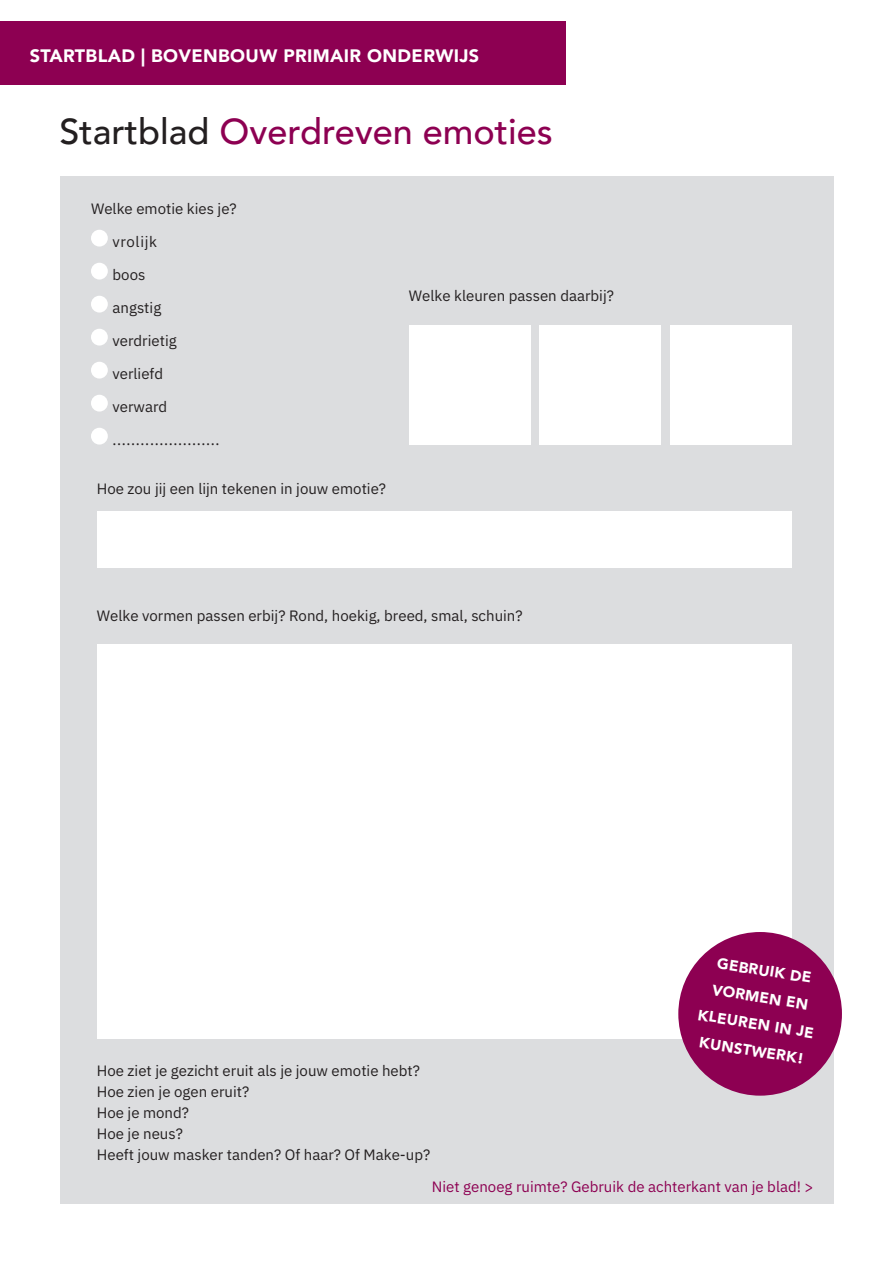
<style>
.page{position:relative;width:893px;height:1263px;background:#fff}
.page>*{position:absolute;margin:0;border:0;box-sizing:border-box;transform-origin:0 0}
.Heading_-_Left_Aligned{font:500 36px "Avenir";color:#8d0052}
.subkopje_medium{font:900 18px "Avenir";letter-spacing:.02em;color:#fff}
.Body_-_Left_Aligned{font:15px "Anuphan";color:#231f20}
.Body_-_Left_Aligned-2{font:15px "Anuphan";color:#8d0052}
.subkopje_medium-2{font:900 15px/27px "Avenir";color:#fff;text-align:center}
.Body_-_Left_Aligned-3{font:15px "Anuphan";letter-spacing:.04em;color:#231f20}
.s1{color:#231f20}
</style>
<div class="page">
<div style="left:60px;top:176px;width:773px;height:1027px;background:#dcdddf"></div>
<div style="left:91px;top:230px;width:17px;height:17px;background:#fff;border-radius:50%"></div>
<div style="left:91px;top:263px;width:17px;height:17px;background:#fff;border-radius:50%"></div>
<div style="left:91px;top:296px;width:17px;height:17px;background:#fff;border-radius:50%"></div>
<div style="left:91px;top:329px;width:17px;height:17px;background:#fff;border-radius:50%"></div>
<div style="left:91px;top:362px;width:17px;height:17px;background:#fff;border-radius:50%"></div>
<div style="left:91px;top:395px;width:17px;height:17px;background:#fff;border-radius:50%"></div>
<div style="left:91px;top:428px;width:17px;height:17px;background:#fff;border-radius:50%"></div>
<div style="left:0;top:21px;width:566px;height:64px;background:#8d0052"></div>
<div style="left:97px;top:644px;width:695px;height:394px;background:#fff"></div>
<div style="left:409px;top:325px;width:122px;height:120px;background:#fff"></div>
<div style="left:97px;top:511px;width:695px;height:57px;background:#fff"></div>
<div style="left:539px;top:325px;width:122px;height:120px;background:#fff"></div>
<div style="left:670px;top:325px;width:122px;height:120px;background:#fff"></div>
<div style="left:678px;top:932px;width:164px;height:164px;background:#8d0052;border-radius:50%"></div>
<p class="subkopje_medium" style="left:30px;top:40px;width:451px">STARTBLAD | BOVENBOUW PRIMAIR ONDERWIJS</p>
<p class="Heading_-_Left_Aligned" style="left:60px;top:101px;width:495px"><span class="s1">Startblad</span> Overdreven emoties</p>
<p class="Body_-_Left_Aligned" style="left:91px;top:197px;width:147px">Welke emotie kies je?</p>
<p class="Body_-_Left_Aligned-3" style="left:113px;top:230px;width:46px">vrolijk</p>
<p class="Body_-_Left_Aligned" style="left:113px;top:263px;width:34px">boos</p>
<p class="Body_-_Left_Aligned" style="left:113px;top:296px;width:50px">angstig</p>
<p class="Body_-_Left_Aligned" style="left:113px;top:329px;width:66px">verdrietig</p>
<p class="Body_-_Left_Aligned" style="left:113px;top:362px;width:52px">verliefd</p>
<p class="Body_-_Left_Aligned" style="left:113px;top:395px;width:56px">verward</p>
<p class="Body_-_Left_Aligned" style="left:113px;top:428px;width:109px">.......................</p>
<p class="Body_-_Left_Aligned" style="left:97px;top:477px;width:291px">Hoe zou jij een lijn tekenen in jouw emotie?</p>
<p class="Body_-_Left_Aligned" style="left:409px;top:284px;width:207px">Welke kleuren passen daarbij?</p>
<p class="Body_-_Left_Aligned" style="left:97px;top:604px;width:427px">Welke vormen passen erbij? Rond, hoekig, breed, smal, schuin?</p>
<p class="Body_-_Left_Aligned" style="left:97px;top:1059px;width:325px">Hoe ziet je gezicht eruit als je jouw emotie hebt?</p>
<p class="Body_-_Left_Aligned" style="left:97px;top:1080px;width:154px">Hoe zien je ogen eruit?</p>
<p class="Body_-_Left_Aligned" style="left:97px;top:1101px;width:94px">Hoe je mond?</p>
<p class="Body_-_Left_Aligned" style="left:97px;top:1122px;width:88px">Hoe je neus?</p>
<p class="Body_-_Left_Aligned" style="left:97px;top:1143px;width:335px">Heeft jouw masker tanden? Of haar? Of Make-up?</p>
<p class="subkopje_medium-2" style="left:709px;top:947px;width:118px;rotate:9deg">GEBRUIK DE<br>VORMEN EN<br>KLEUREN IN JE<br>KUNSTWERK!</p>
<p class="Body_-_Left_Aligned-2" style="left:432px;top:1175px;width:383px">Niet genoeg ruimte? Gebruik de achterkant van je blad! &gt;</p>
</div>
